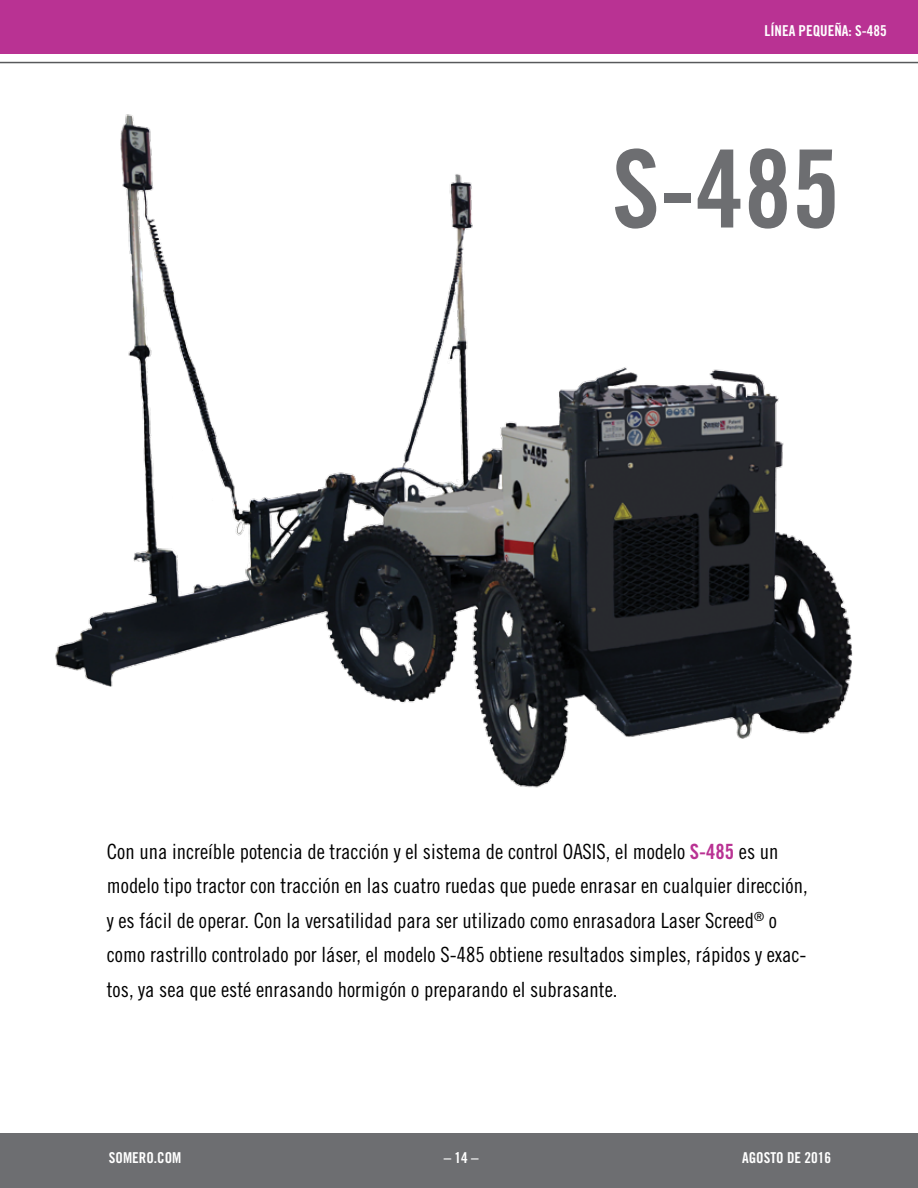
<style>
.page{position:relative;width:918px;height:1188px;background:#fff}
.page>*{position:absolute;margin:0;border:0;box-sizing:border-box;transform-origin:0 0}
.t1{font:108px "Trade Gothic LT Std Bd Cn 20";color:#6d6e71}
.t2{font:21px/34.5px "Trade Gothic LT Std Cn 18";color:#000}
.t3{font:15px "Trade Gothic LT Std Bd Cn 20";color:#fff}
.s1{font-family:"Trade Gothic LT Std Bd Cn 20";color:#b93293}
</style>
<div class="page">
<div style="left:0;top:1134px;width:918px;height:54px;background:#6d6e71"></div>
<div style="left:0;top:0;width:918px;height:53px;background:#b93293"></div>
<hr style="left:0;top:62px;width:918px;height:1px;background:#58595b">
<img style="left:55px;top:114px;width:798px;height:674px">
<p class="t3" style="left:765px;top:21px;width:124px">LÍNEA PEQUEÑA: S-485</p>
<h1 class="t1" style="left:612px;top:123px;width:229px">S-485</h1>
<p class="t2" style="left:107px;top:834px;width:702px">Con una increíble potencia de tracción y el sistema de control OASIS, el modelo <span class="s1">S-485</span> es un modelo tipo tractor con tracción en las cuatro ruedas que puede enrasar en cualquier dirección, y es fácil de operar. Con la versatilidad para ser utilizado como enrasadora Laser Screed<sup>®</sup> o como rastrillo controlado por láser, el modelo S-485 obtiene resultados simples, rápidos y exac&shy;tos, ya sea que esté enrasando hormigón o preparando el subrasante.</p>
<p class="t3" style="left:109px;top:1148px;width:74px">SOMERO.COM</p>
<p class="t3" style="left:444px;top:1148px;width:36px">– 14 –</p>
<p class="t3" style="left:742px;top:1148px;width:91px">AGOSTO DE 2016</p>
</div>
